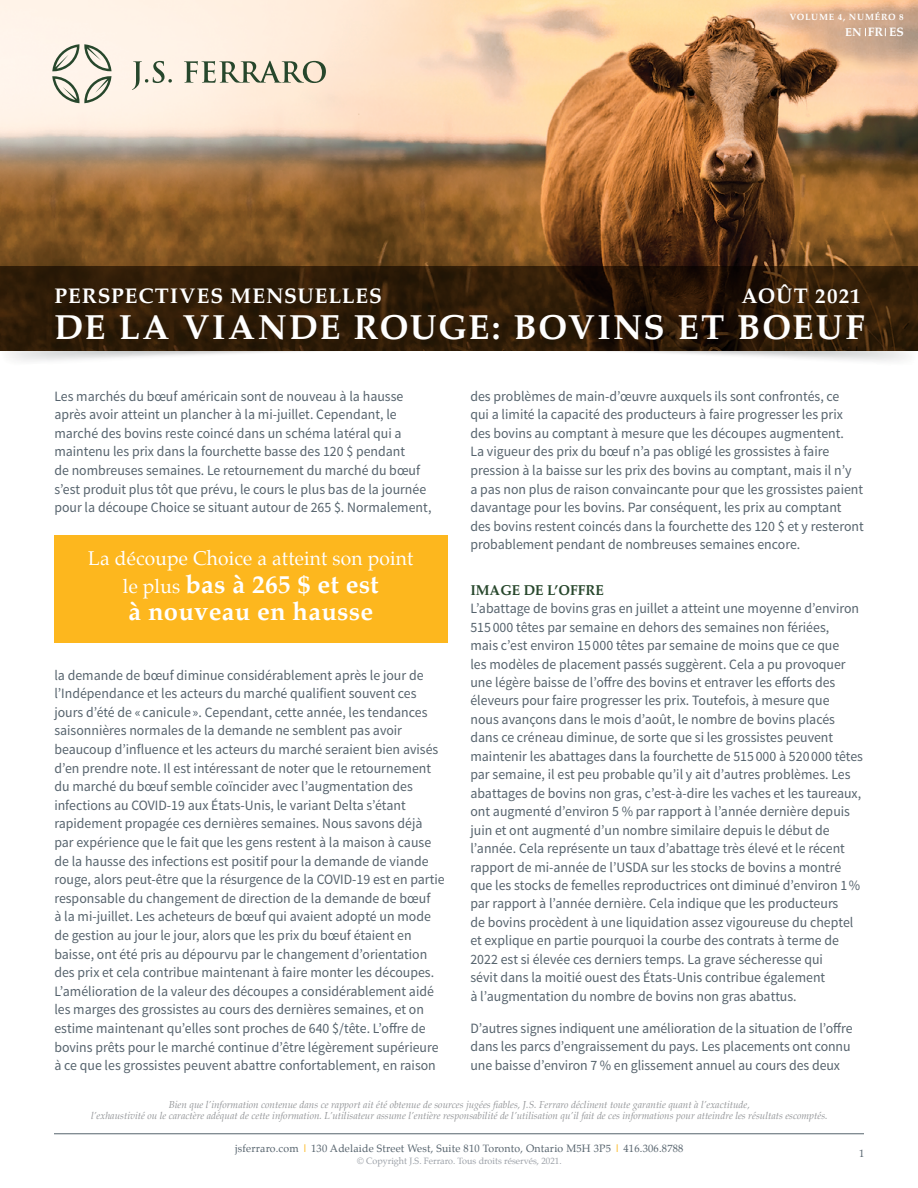
<style>
.page{position:relative;width:918px;height:1188px;background:#fff}
.page>*{position:absolute;margin:0;border:0;box-sizing:border-box;transform-origin:0 0}
.t1{font:700 34.5px "Palatino";letter-spacing:.045em;color:#fff}
.t2{font:700 25.5px/27.8px "Palatino";letter-spacing:.01em;color:#fff}
.t3{font:700 21px "Palatino";letter-spacing:.04em;color:#fff}
.t4{font:19.5px "Palatino";letter-spacing:.01em;color:#fff}
.testo_normale{font:14.25px/18.6px "Source Sans Pro";color:#56636d}
.t5{font:700 12.15px "Palatino";color:#fff}
.t6{font:10.5px "Palatino";letter-spacing:.02em;color:#56636d}
.t7{font:italic 9.9px/11.2px "Palatino";color:#939598;text-align:center}
.t8{font:9px "Palatino";color:#9ba0a7}
.t9{font:700 9px "Palatino";letter-spacing:.095em;color:#fff}
.s1{font-size:11.4px}
.s2{font-weight:400;font-size:19.5px}
.s3{font-family:"Palatino";font-weight:700;color:#27472c}
.s4{font-weight:700;color:#fdb71e}
</style>
<div class="page">
<img style="left:0;top:0;width:918px;height:266px">
<svg style="left:0;top:266px;width:918px;height:85px;background:#2e1a07"></svg>
<hr style="left:54px;top:1133px;width:810px;height:1px;background:#56636d">
<svg style="left:52px;top:44px;width:60px;height:59px;background:#cdcbbe"></svg>
<svg style="left:132px;top:61px;width:40px;height:29px"></svg>
<svg style="left:184px;top:61px;width:142px;height:22px;background:#b9b8a4"></svg>
<div style="left:54px;top:535px;width:394px;height:107px;background:#fdb71e"></div>
<p class="t9" style="left:790px;top:10px;width:116px">VOLUME 4, NUMÉRO 8</p>
<p class="t3" style="left:54px;top:278px;width:329px">PERSPECTIVES MENSUELLES</p>
<p class="t5" style="left:845px;top:22px;width:60px"><span class="s1">EN</span> FR ES</p>
<p class="t3" style="left:741px;top:278px;width:121px">AOÛT 2021</p>
<p class="t1" style="left:54px;top:298px;width:812px">DE LA VIANDE ROUGE: BOVINS ET BOEUF</p>
<p class="testo_normale" style="left:54px;top:387px;width:379px">Les marchés du bœuf américain sont de nouveau à la hausse après avoir atteint un plancher à la mi-juillet. Cependant, le marché des bovins reste coincé dans un schéma latéral qui a maintenu les prix dans la fourchette basse des 120 $ pendant<br>de nombreuses semaines. Le retournement du marché du bœuf s’est produit plus tôt que prévu, le cours le plus bas de la journée pour la découpe Choice se situant autour de 265 $. Normalement,</p>
<p class="t4" style="left:88px;top:542px;width:327px">La découpe Choice a atteint son point</p>
<p class="t2" style="left:123px;top:569px;width:257px"><span class="s2">le plus</span> bas à 265 $ et est à nouveau en hausse</p>
<p class="testo_normale" style="left:54px;top:666px;width:392px">la demande de bœuf diminue considérablement après le jour de l’Indépendance et les acteurs du marché qualifient souvent ces jours d’été de « canicule ». Cependant, cette année, les tendances saisonnières normales de la demande ne semblent pas avoir beaucoup d’influence et les acteurs du marché seraient bien avisés d’en prendre note. Il est intéressant de noter que le retournement du marché du bœuf semble coïncider avec l’augmentation des infections au COVID-19 aux États-Unis, le variant Delta s’étant rapidement propagée ces dernières semaines. Nous savons déjà par expérience que le fait que les gens restent à la maison à cause de la hausse des infections est positif pour la demande de viande rouge, alors peut-être que la résurgence de la COVID-19 est en partie responsable du changement de direction de la demande de bœuf<br>à la mi-juillet. Les acheteurs de bœuf qui avaient adopté un mode de gestion au jour le jour, alors que les prix du bœuf étaient en baisse, ont été pris au dépourvu par le changement d’orientation des prix et cela contribue maintenant à faire monter les découpes.<br>L’amélioration de la valeur des découpes a considérablement aidé les marges des grossistes au cours des dernières semaines, et on estime maintenant qu’elles sont proches de 640 $/tête. L’offre de bovins prêts pour le marché continue d’être légèrement supérieure à ce que les grossistes peuvent abattre confortablement, en raison</p>
<p class="testo_normale" style="left:470px;top:387px;width:395px">des problèmes de main-d’œuvre auxquels ils sont confrontés, ce<br>qui a limité la capacité des producteurs à faire progresser les prix des bovins au comptant à mesure que les découpes augmentent.<br>La vigueur des prix du bœuf n’a pas obligé les grossistes à faire pression à la baisse sur les prix des bovins au comptant, mais il n’y<br>a pas non plus de raison convaincante pour que les grossistes paient davantage pour les bovins. Par conséquent, les prix au comptant des bovins restent coincés dans la fourchette des 120 $ et y resteront probablement pendant de nombreuses semaines encore.</p>
<p class="testo_normale" style="left:470px;top:581px;width:394px"><span class="s3">IMAGE DE L’OFFRE<br></span>L’abattage de bovins gras en juillet a atteint une moyenne d’environ 515 000 têtes par semaine en dehors des semaines non fériées,<br>mais c’est environ 15 000 têtes par semaine de moins que ce que<br>les modèles de placement passés suggèrent. Cela a pu provoquer une légère baisse de l’offre des bovins et entraver les efforts des éleveurs pour faire progresser les prix. Toutefois, à mesure que<br>nous avançons dans le mois d’août, le nombre de bovins placés dans ce créneau diminue, de sorte que si les grossistes peuvent maintenir les abattages dans la fourchette de 515 000 à 520 000 têtes par semaine, il est peu probable qu’il y ait d’autres problèmes. Les abattages de bovins non gras, c’est-à-dire les vaches et les taureaux, ont augmenté d’environ 5 % par rapport à l’année dernière depuis juin et ont augmenté d’un nombre similaire depuis le début de l’année. Cela représente un taux d’abattage très élevé et le récent rapport de mi-année de l’USDA sur les stocks de bovins a montré que les stocks de femelles reproductrices ont diminué d’environ 1 % par rapport à l’année dernière. Cela indique que les producteurs<br>de bovins procèdent à une liquidation assez vigoureuse du cheptel et explique en partie pourquoi la courbe des contrats à terme de 2022 est si élevée ces derniers temps. La grave sécheresse qui<br>sévit dans la moitié ouest des États-Unis contribue également<br>à l’augmentation du nombre de bovins non gras abattus.</p>
<p class="testo_normale" style="left:470px;top:1019px;width:384px">D’autres signes indiquent une amélioration de la situation de l’offre dans les parcs d’engraissement du pays. Les placements ont connu une baisse d’environ 7 % en glissement annuel au cours des deux</p>
<p class="t7" style="left:91px;top:1099px;width:738px">Bien que l’information contenue dans ce rapport ait été obtenue de sources jugées fiables, J.S. Ferraro déclinent toute garantie quant à l’exactitude,<br>l’exhaustivité ou le caractère adéquat de cette information. L’utilisateur assume l’entière responsabilité de l’utilisation qu’il fait de ces informations pour atteindre les résultats escomptés.</p>
<p class="t6" style="left:235px;top:1139px;width:450px">jsferraro.com <span class="s4">|</span> 130 Adelaide Street West, Suite 810 Toronto, Ontario M5H 3P5 <span class="s4">|</span> 416.306.8788</p>
<p class="t8" style="left:357px;top:1153px;width:206px">© Copyright J.S. Ferraro. Tous droits réservés, 2021.</p>
<p class="t6" style="left:859px;top:1144px;width:7px">1</p>
</div>
